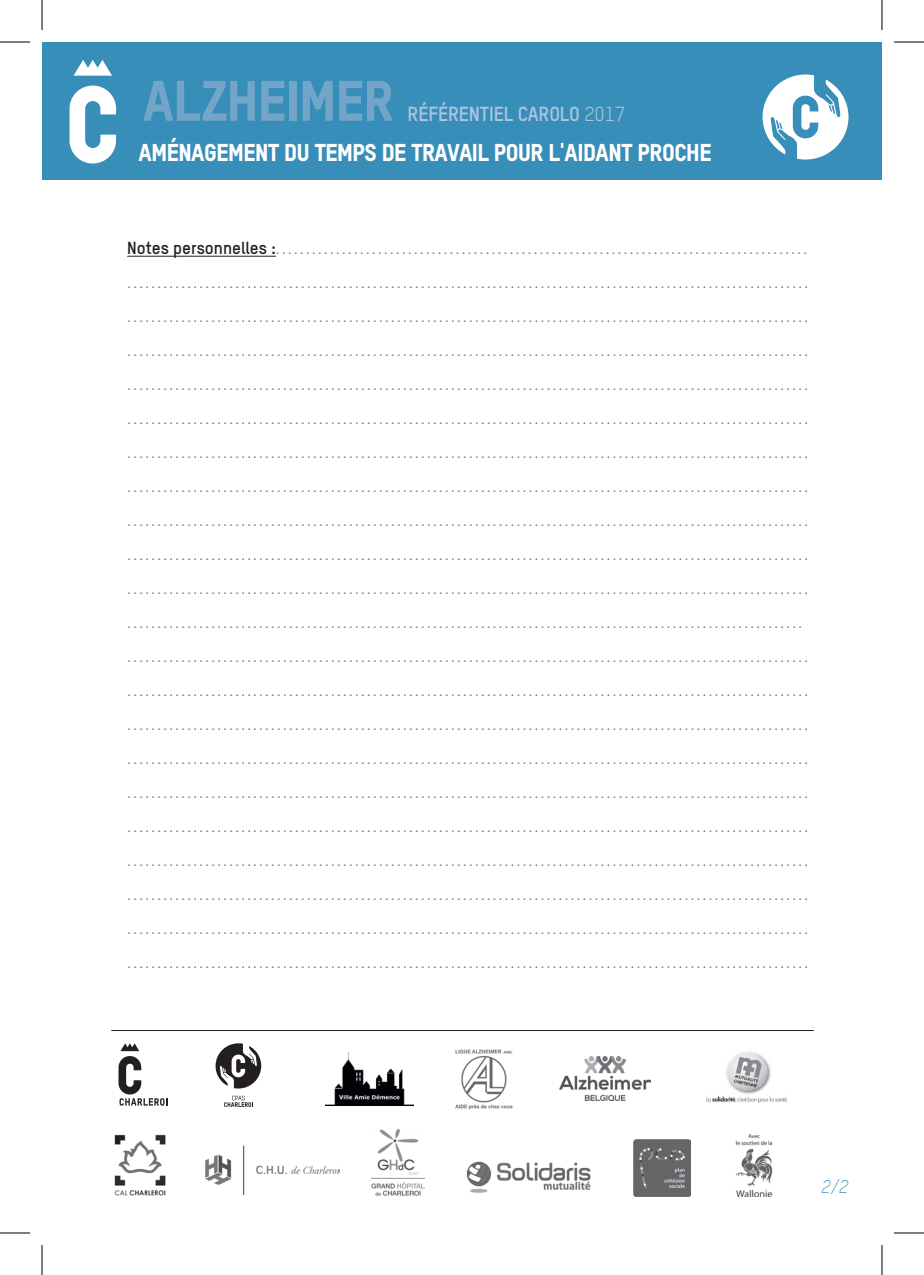
<style>
.page{position:relative;width:924px;height:1275px;background:#fff}
.page>*{position:absolute;margin:0;border:0;box-sizing:border-box;transform-origin:0 0}
.t1{font:800 56px "TSTAR";letter-spacing:-.01em;color:#73a5c9}
.t2{font:800 24px "TSTAR";letter-spacing:-.02em;color:#fff}
.t3{font:700 20px "TSTAR";letter-spacing:-.01em;color:#adc6de}
.t4{font:italic 300 18px "TSTAR";color:#378eb9}
.t5{font:17.2px/34px "TSTAR";color:#848689}
.s1{font-weight:400}
.s2{font-weight:700;color:#231f20}
</style>
<div class="page">
<div style="left:42px;top:42px;width:839px;height:138px;background:#378eb9"></div>
<svg style="left:73px;top:60px;width:39px;height:16px"></svg>
<svg style="left:69px;top:86px;width:47px;height:77px"></svg>
<svg style="left:762px;top:74px;width:86px;height:85px"></svg>
<hr style="left:111px;top:1030px;width:702px;height:1px;background:#231f20">
<img style="left:205px;top:1145px;width:134px;height:51px">
<svg style="left:224px;top:1095px;width:29px;height:12px"></svg>
<svg style="left:215px;top:1043px;width:46px;height:45px"></svg>
<img style="left:455px;top:1049px;width:58px;height:61px">
<img style="left:325px;top:1052px;width:89px;height:53px">
<img style="left:559px;top:1056px;width:91px;height:44px">
<img style="left:706px;top:1052px;width:81px;height:50px">
<img style="left:466px;top:1161px;width:125px;height:32px">
<img style="left:114px;top:1134px;width:52px;height:62px">
<img style="left:371px;top:1128px;width:53px;height:68px">
<svg style="left:118px;top:1043px;width:49px;height:62px"></svg>
<img style="left:633px;top:1139px;width:57px;height:57px">
<img style="left:735px;top:1134px;width:38px;height:63px">
<hr style="left:127px;top:256px;width:149px;height:1px;background:#231f20">
<hr style="left:0;top:42px;width:30px;height:1px;background:#000">
<hr style="left:893px;top:42px;width:30px;height:1px;background:#000">
<hr style="left:0;top:1232px;width:30px;height:1px;background:#000">
<hr style="left:893px;top:1232px;width:30px;height:1px;background:#000">
<hr style="left:42px;top:0;width:1px;height:30px;background:#000">
<hr style="left:42px;top:1245px;width:1px;height:30px;background:#000">
<hr style="left:881px;top:0;width:1px;height:30px;background:#000">
<hr style="left:881px;top:1245px;width:1px;height:30px;background:#000">
<h1 class="t1" style="left:143px;top:66px;width:252px">ALZHEIMER</h1>
<p class="t3" style="left:407px;top:101px;width:219px">RÉFÉRENTIEL CAROLO <span class="s1">2017</span></p>
<h2 class="t2" style="left:138px;top:138px;width:574px">AMÉNAGEMENT DU TEMPS DE TRAVAIL POUR L'AIDANT PROCHE</h2>
<p class="t5" style="left:127px;top:231px;width:682px"><span class="s2">Notes personnelles :</span>......................................................................................... .................................................................................................................. .................................................................................................................. .................................................................................................................. .................................................................................................................. .................................................................................................................. .................................................................................................................. .................................................................................................................. .................................................................................................................. .................................................................................................................. .................................................................................................................. ................................................................................................................. .................................................................................................................. .................................................................................................................. .................................................................................................................. .................................................................................................................. .................................................................................................................. .................................................................................................................. .................................................................................................................. .................................................................................................................. .................................................................................................................. ..................................................................................................................</p>
<p class="t4" style="left:821px;top:1176px;width:29px">2/2</p>
</div>
